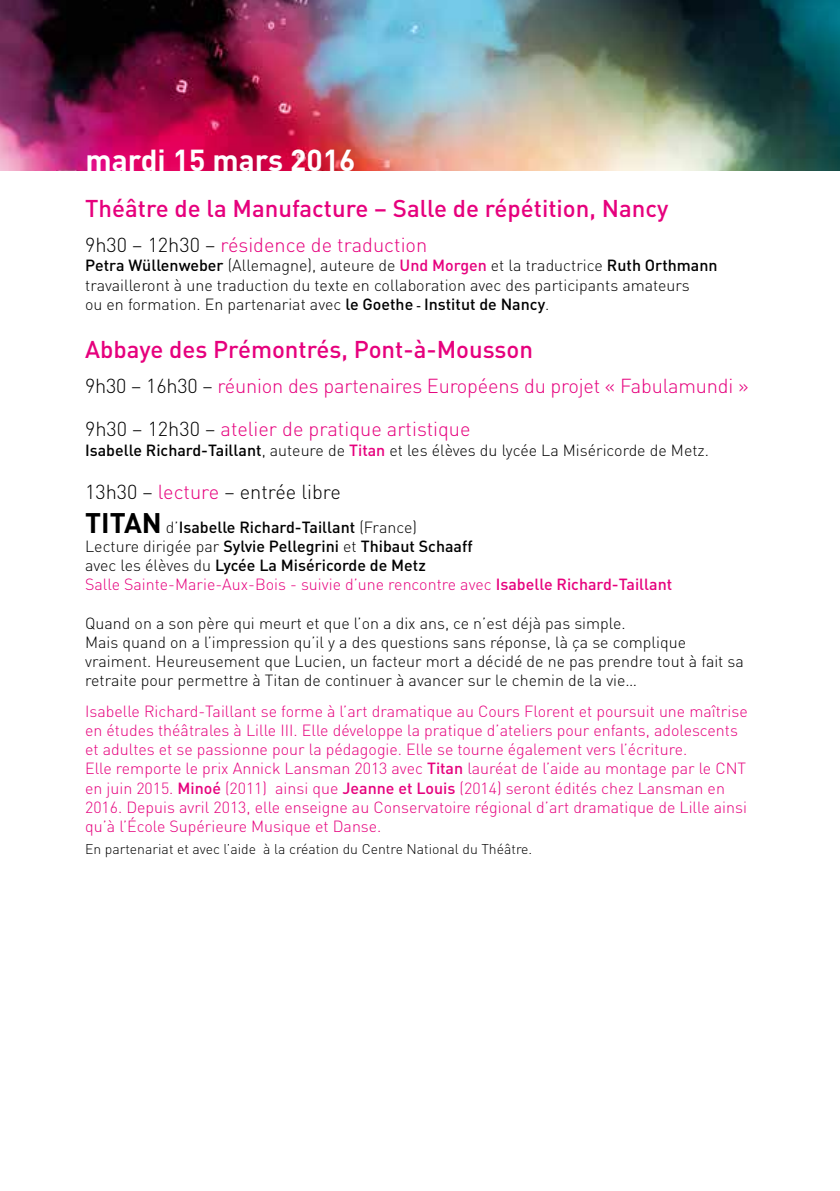
<style>
.page{position:relative;width:840px;height:1191px;background:#fff}
.page>*{position:absolute;margin:0;border:0;box-sizing:border-box;transform-origin:0 0}
.t1{font:700 30px "DIN";color:#fff}
.t2{font:500 24px "DIN";color:#e6007d}
.t3{font:300 20px/43.2px "DIN";letter-spacing:-.01em;color:#e6007d}
.t4{font:300 20px "DIN";color:#000}
.t5{font:300 16px/19.2px "DIN";color:#000}
.t6{font:300 16px/19.2px "DIN";color:#e6007d}
.t7{font:500 16px/19.2px "DIN";color:#000}
.t8{font:300 14px "DIN";color:#000}
.s1{color:#000}
.s2{font-weight:500}
.s3{font-weight:500;color:#e6007d}
.s4{font-weight:500;font-size:12px}
.s5{color:#e6007d}
.s6{font-weight:700;font-size:28px}
.s7{font-weight:300}
.s8{font-weight:300;color:#e6007d}
</style>
<div class="page">
<img style="left:0;top:0;width:839px;height:170px">
<h1 class="t1" style="left:86px;top:141px;width:271px">mardi 15 mars 2016</h1>
<h2 class="t2" style="left:85px;top:193px;width:584px">Théâtre de la Manufacture – Salle de répétition, Nancy</h2>
<p class="t3" style="left:85px;top:223px;width:343px"><span class="s1">9h30 – 12h30 –</span> résidence de traduction</p>
<p class="t5" style="left:85px;top:256px;width:633px"><span class="s2">Petra Wüllenweber</span> (Allemagne), auteure de <span class="s3">Und Morgen</span> et la traductrice <span class="s2">Ruth Orthmann </span>travailleront à une traduction du texte en collaboration avec des participants amateurs<br>ou en formation. En partenariat avec <span class="s2">le Goethe</span> <span class="s4">-</span> <span class="s2">Institut de Nancy</span>.</p>
<h2 class="t2" style="left:85px;top:334px;width:449px">Abbaye des Prémontrés, Pont-à-Mousson</h2>
<p class="t3" style="left:85px;top:364px;width:664px"><span class="s1">9h30 – 16h30 –</span> réunion des partenaires Européens du projet « Fabulamundi »<br><span class="s1">9h30 – 12h30 –</span> atelier de pratique artistique</p>
<p class="t5" style="left:85px;top:440px;width:625px"><span class="s2">Isabelle Richard-Taillant</span>, auteure de <span class="s3">Titan</span> et les élèves du lycée La Miséricorde de Metz.</p>
<p class="t4" style="left:85px;top:479px;width:257px">13h30 – <span class="s5">lecture</span> – entrée libre</p>
<p class="t7" style="left:85px;top:516px;width:588px"><span class="s6">TITAN</span> <span class="s7">d’</span>Isabelle Richard-Taillant <span class="s7">(France)<br>Lecture dirigée par</span> Sylvie Pellegrini <span class="s7">et</span> Thibaut Schaaff<br><span class="s7">avec les élèves du</span> Lycée La Miséricorde de Metz<br><span class="s8">Salle Sainte-Marie-Aux-Bois - suivie d’une rencontre avec</span> <span class="s5">Isabelle Richard-Taillant</span></p>
<p class="t5" style="left:85px;top:613px;width:660px">Quand on a son père qui meurt et que l’on a dix ans, ce n’est déjà pas simple.<br>Mais quand on a l’impression qu’il y a des questions sans réponse, là ça se complique vraiment. Heureusement que Lucien, un facteur mort a décidé de ne pas prendre tout à fait sa retraite pour permettre à Titan de continuer à avancer sur le chemin de la vie…</p>
<p class="t6" style="left:85px;top:701px;width:663px">Isabelle Richard-Taillant se forme à l’art dramatique au Cours Florent et poursuit une maîtrise en études théâtrales à Lille III. Elle développe la pratique d’ateliers pour enfants, adolescents et adultes et se passionne pour la pédagogie. Elle se tourne également vers l’écriture.<br>Elle remporte le prix Annick Lansman 2013 avec <span class="s2">Titan</span> lauréat de l’aide au montage par le CNT en juin 2015. <span class="s2">Minoé</span> (2011) ainsi que <span class="s2">Jeanne et Louis</span> (2014) seront édités chez Lansman en 2016. Depuis avril 2013, elle enseigne au Conservatoire régional d’art dramatique de Lille ainsi qu’à l’École Supérieure Musique et Danse.</p>
<p class="t8" style="left:85px;top:840px;width:448px">En partenariat et avec l’aide à la création du Centre National du Théâtre.</p>
</div>
